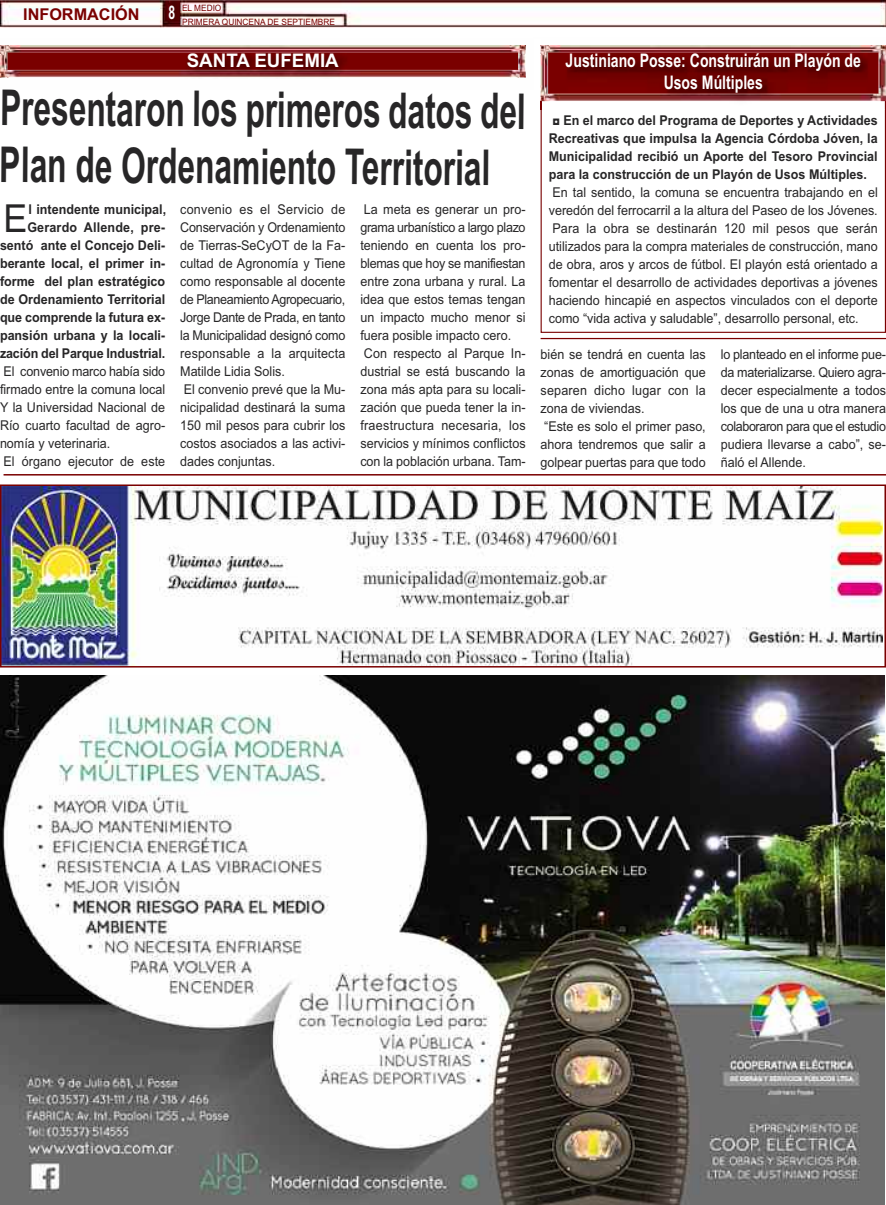
<style>
.page{position:relative;width:886px;height:1205px;background:#fff}
.page>*{position:absolute;margin:0;border:0;box-sizing:border-box;transform-origin:0 0}
.t1{font:700 49.5px/57.1px "Arial";letter-spacing:-.015em;color:#272627;scale:.64 1}
.t2{font:38.62px "Arial";color:#272627;scale:.93 1}
.t3{font:700 18.75px/21.2px "Arial";color:#fff;text-align:center;scale:.75 1}
.t4{font:700 18.75px "Arial";color:#fff}
.t5{font:700 18.75px "Arial";color:#fff;scale:.65 1}
.t6{font:700 16.25px "Arial";color:#7a0000}
.t7{font:13.5px/18px "Arial";color:#272627;scale:.93 1}
.t8{font:700 13.5px/18px "Arial";color:#272627;text-align:justify;scale:.93 1}
.t9{font:8.75px/14.5px "Arial";color:#7a0000;scale:.95 1}
</style>
<div class="page">
<img style="left:0;top:0;width:886px;height:28px">
<img style="left:0;top:45px;width:526px;height:33px">
<img style="left:0;top:45px;width:525px;height:32px">
<img style="left:0;top:675px;width:884px;height:530px">
<hr style="left:4px;top:474px;width:882px;height:1px;background:#7a0000">
<img style="left:3px;top:487px;width:880px;height:177px">
<div style="left:0;top:484px;width:886px;height:183px;border:2px solid #7a0000"></div>
<img style="left:540px;top:45px;width:346px;height:56px">
<hr style="left:540px;top:338px;width:346px;height:1px;background:#7a0000">
<p class="t6" style="left:23px;top:5px;width:118px">iNFoRMACióN</p>
<p class="t9" style="left:182px;top:1px;width:163px">EL MEDIO<br>PRIMERA QUINCENA DE SEPTIEMBRE</p>
<h3 class="t5" style="left:168px;top:2px;width:12px">8</h3>
<h3 class="t4" style="left:187px;top:50px;width:154px">SANTA EuFEMiA</h3>
<h1 class="t1" style="left:0;top:81px;width:824px">presentaron los primeros datos del plan de ordenamiento Territorial</h1>
<h2 class="t2" style="left:4px;top:196px;width:27px">E</h2>
<p class="t7" style="left:180px;top:200px;width:179px">convenio es el Servicio de<br>Conservación y Ordenamiento de Tierras-SeCyOT de la Fa&shy;cultad de Agronomía y Tiene como responsable al docente de Planeamiento Agropecuario,<br>Jorge Dante de Prada, en tanto la Municipalidad designó como responsable a la arquitecta<br>Matilde Lidia Solis.<br>El convenio prevé que la Mu&shy;nicipalidad destinará la suma<br>150 mil pesos para cubrir los costos asociados a las activi&shy;dades conjuntas.</p>
<p class="t7" style="left:360px;top:200px;width:179px">La meta es generar un pro&shy;grama urbanístico a largo plazo teniendo en cuenta los pro&shy;blemas que hoy se manifiestan entre zona urbana y rural. La idea que estos temas tengan un impacto mucho menor si fuera posible impacto cero.<br>Con respecto al Parque In&shy;dustrial se está buscando la zona más apta para su locali&shy;zación que pueda tener la in&shy;fraestructura necesaria, los servicios y mínimos conflictos con la población urbana. Tam-</p>
<p class="t8" style="left:0;top:200px;width:180px;text-align:right">l intendente municipal, gerardo Allende, pre&shy;sentó ante el Concejo Deli&shy;berante local, el primer in&shy;forme del plan estratégico de ordenamiento Territorial que comprende la futura ex&shy;pansión urbana y la locali&shy;zación del parque industrial.</p>
<p class="t7" style="left:0;top:362px;width:179px">El convenio marco había sido firmado entre la comuna local<br>Y la Universidad Nacional de<br>Río cuarto facultad de agro&shy;nomía y veterinaria.<br>El órgano ejecutor de este</p>
<h3 class="t3" style="left:565px;top:50px;width:395px">Justiniano posse: Construirán un playón de usos Múltiples</h3>
<p class="t8" style="left:549px;top:111px;width:355px">◘ En el marco del programa de Deportes y Actividades Recreativas que impulsa la Agencia Córdoba Jóven, la Municipalidad recibió un Aporte del Tesoro provincial para la construcción de un playón de usos Múltiples.</p>
<p class="t7" style="left:549px;top:183px;width:355px;text-align:justify">En tal sentido, la comuna se encuentra trabajando en el veredón del ferrocarril a la altura del Paseo de los Jóvenes.<br>Para la obra se destinarán 120 mil pesos que serán utilizados para la compra materiales de construcción, mano de obra, aros y arcos de fútbol. El playón está orientado a fomentar el desarrollo de actividades deportivas a jóvenes haciendo hincapié en aspectos vinculados con el deporte como “vida activa y saludable”, desarrollo personal, etc.</p>
<p class="t7" style="left:540px;top:345px;width:179px">bién se tendrá en cuenta las zonas de amortiguación que separen dicho lugar con la zona de viviendas.<br>“Este es solo el primer paso, ahora tendremos que salir a golpear puertas para que todo</p>
<p class="t7" style="left:721px;top:345px;width:179px;text-align:justify">lo planteado en el informe pue&shy;da materializarse. Quiero agra&shy;decer especialmente a todos los que de una u otra manera colaboraron para que el estudio pudiera llevarse a cabo”, se&shy;ñaló el Allende.</p>
</div>
